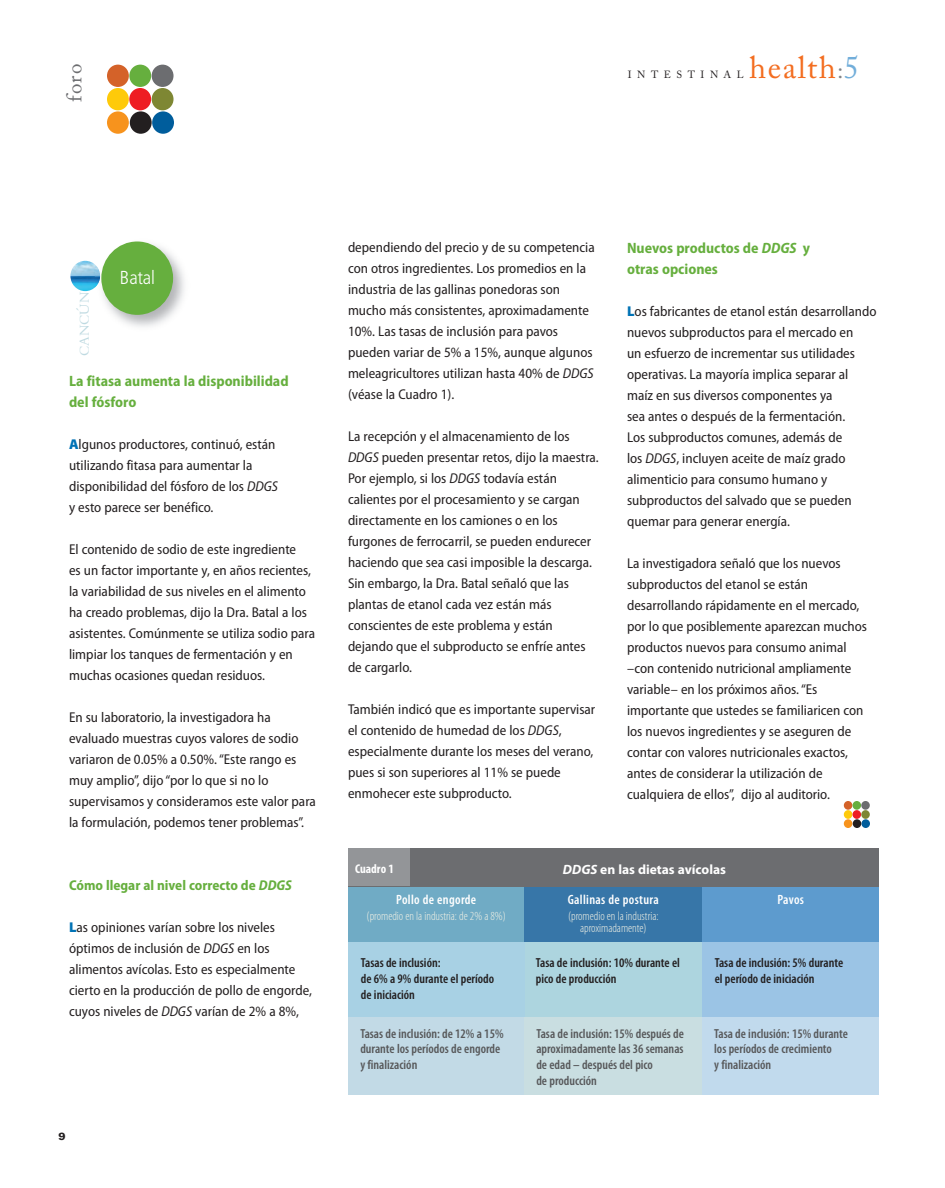
<style>
.page{position:relative;width:945px;height:1188px;background:#fff}
.page>*{position:absolute;margin:0;border:0;box-sizing:border-box;transform-origin:0 0}
.t1{font:31.5px "Adobe Caslon";letter-spacing:.05em;color:#f36e21}
.t2{font:21px "Adobe Caslon";color:#6c6d70}
.t3{font:300 condensed 18.75px "Frutiger";color:#fff}
.t4{font:700 semi-condensed 15px/21px "Myriad Pro";color:#66af3e}
.t5{font:semi-condensed 14.25px/21px "Myriad Pro";color:#231f20}
.t6{font:700 semi-condensed 14.25px "Myriad Pro";color:#66af3e}
.t7{font:14.25px "Bembo";color:#bfdae1}
.t8{font:600 condensed 13.5px "Myriad Pro";letter-spacing:.025em;color:#fff}
.t9{font:700 13.5px "Myriad Pro";color:#fff}
.t10{font:600 condensed 13.2px/15.8px "Myriad Pro";color:#57585a}
.t11{font:600 condensed 13.2px/15.8px "Myriad Pro";color:#231f20}
.t12{font:700 condensed 12.75px "Myriad Pro";color:#fff}
.t13{font:300 condensed 12.3px/11.6px "Myriad Pro";color:#f1f1e5;text-align:center}
.t14{font:900 10.5px "Univers";color:#231f20}
.t15{font:10.35px "Adobe Caslon";letter-spacing:.535em;color:#231f20}
.s1{font-size:22.65px;color:#808285}
.s2{color:#72aeda}
.s3{font-weight:900;font-stretch:normal;color:#0072b5}
.s4{font-style:italic}
</style>
<div class="page">
<img style="left:70px;top:261px;width:30px;height:30px;border-radius:50%">
<div style="left:524px;top:938px;width:182px;height:80px;background:#add5df"></div>
<div style="left:702px;top:937px;width:177px;height:81px;background:#9bc4e5"></div>
<div style="left:348px;top:938px;width:176px;height:80px;background:#a8d1e4"></div>
<div style="left:107px;top:65px;width:22px;height:22px;background:#d46229;border-radius:50%"></div>
<div style="left:107px;top:88px;width:22px;height:22px;background:#feca0a;border-radius:50%"></div>
<div style="left:107px;top:111px;width:22px;height:23px;background:#f7931d;border-radius:50%"></div>
<div style="left:129px;top:65px;width:22px;height:22px;background:#66af3e;border-radius:50%"></div>
<div style="left:152px;top:88px;width:22px;height:22px;background:#7e8733;border-radius:50%"></div>
<div style="left:152px;top:111px;width:22px;height:23px;background:#005d9c;border-radius:50%"></div>
<div style="left:130px;top:111px;width:22px;height:23px;background:#231f20;border-radius:50%"></div>
<div style="left:129px;top:88px;width:22px;height:22px;background:#ee1d23;border-radius:50%"></div>
<div style="left:152px;top:65px;width:22px;height:22px;background:#6c6d70;border-radius:50%"></div>
<img style="left:95px;top:265px;width:5px;height:23px">
<div style="left:101px;top:242px;width:72px;height:73px;background:#66af3e;border-radius:50%"></div>
<div style="left:348px;top:884px;width:177px;height:58px;background:#70abc5"></div>
<div style="left:524px;top:884px;width:181px;height:58px;background:#3776a8"></div>
<div style="left:702px;top:884px;width:177px;height:58px;background:#5d9bce"></div>
<div style="left:349px;top:848px;width:530px;height:38px;background:#6c6d70"></div>
<div style="left:348px;top:848px;width:61px;height:38px;background:#939598"></div>
<div style="left:348px;top:1017px;width:176px;height:77px;background:#c2dae6"></div>
<div style="left:524px;top:1017px;width:183px;height:77px;background:#c9dee1"></div>
<div style="left:702px;top:1017px;width:177px;height:77px;background:#c1daed"></div>
<div style="left:844px;top:801px;width:8px;height:9px;background:#d46229;border-radius:50%"></div>
<div style="left:844px;top:810px;width:8px;height:9px;background:#feca0a;border-radius:50%"></div>
<div style="left:844px;top:819px;width:8px;height:9px;background:#f7931d;border-radius:50%"></div>
<div style="left:853px;top:801px;width:8px;height:9px;background:#66af3e;border-radius:50%"></div>
<div style="left:861px;top:810px;width:9px;height:9px;background:#7e8733;border-radius:50%"></div>
<div style="left:861px;top:819px;width:9px;height:9px;background:#005d9c;border-radius:50%"></div>
<div style="left:853px;top:819px;width:8px;height:9px;background:#231f20;border-radius:50%"></div>
<div style="left:853px;top:810px;width:8px;height:9px;background:#ee1d23;border-radius:50%"></div>
<div style="left:861px;top:801px;width:9px;height:9px;background:#6c6d70;border-radius:50%"></div>
<h2 class="t2" style="left:67px;top:102px;width:39px;rotate:-90deg">foro</h2>
<h1 class="t1" style="left:749px;top:56px;width:112px">health<span class="s1">:</span><span class="s2">5</span></h1>
<p class="t15" style="left:628px;top:71px;width:117px">INTESTINAL</p>
<p class="t7" style="left:80px;top:356px;width:66px;rotate:-90deg">CANCÚN</p>
<h3 class="t3" style="left:120px;top:270px;width:37px">Batal</h3>
<p class="t4" style="left:69px;top:372px;width:221px">La fitasa aumenta la disponibilidad del fósforo</p>
<p class="t5" style="left:69px;top:435px;width:210px"><span class="s3">A</span>lgunos productores, continuó, están utilizando fitasa para aumentar la disponibilidad del fósforo de los <span class="s4">DDGS </span>y esto parece ser benéfico.</p>
<p class="t5" style="left:69px;top:540px;width:248px">El contenido de sodio de este ingrediente<br>es un factor importante y, en años recientes, la variabilidad de sus niveles en el alimento ha creado problemas, dijo la Dra. Batal a los asistentes. Comúnmente se utiliza sodio para limpiar los tanques de fermentación y en muchas ocasiones quedan residuos.</p>
<p class="t5" style="left:69px;top:708px;width:248px">En su laboratorio, la investigadora ha evaluado muestras cuyos valores de sodio variaron de 0.05% a 0.50%.“Este rango es muy amplio”, dijo “por lo que si no lo supervisamos y consideramos este valor para la formulación, podemos tener problemas”.</p>
<p class="t6" style="left:69px;top:880px;width:224px">Cómo llegar al nivel correcto de <span class="s4">DDGS</span></p>
<p class="t5" style="left:69px;top:918px;width:245px"><span class="s3">L</span>as opiniones varían sobre los niveles óptimos de inclusión de <span class="s4">DDGS</span> en los alimentos avícolas. Esto es especialmente cierto en la producción de pollo de engorde, cuyos niveles de <span class="s4">DDGS</span> varían de 2% a 8%,</p>
<p class="t14" style="left:59px;top:1132px;width:9px">9</p>
<p class="t5" style="left:348px;top:238px;width:248px">dependiendo del precio y de su competencia con otros ingredientes. Los promedios en la industria de las gallinas ponedoras son mucho más consistentes, aproximadamente 10%. Las tasas de inclusión para pavos pueden variar de 5% a 15%, aunque algunos meleagricultores utilizan hasta 40% de <span class="s4">DDGS </span>(véase la Cuadro 1).</p>
<p class="t5" style="left:348px;top:427px;width:252px">La recepción y el almacenamiento de los <span class="s4">DDGS</span> pueden presentar retos, dijo la maestra.<br>Por ejemplo, si los <span class="s4">DDGS</span> todavía están calientes por el procesamiento y se cargan directamente en los camiones o en los furgones de ferrocarril, se pueden endurecer haciendo que sea casi imposible la descarga.<br>Sin embargo, la Dra. Batal señaló que las plantas de etanol cada vez están más conscientes de este problema y están dejando que el subproducto se enfríe antes de cargarlo.</p>
<p class="t5" style="left:348px;top:700px;width:249px">También indicó que es importante supervisar el contenido de humedad de los <span class="s4">DDGS</span>, especialmente durante los meses del verano, pues si son superiores al 11% se puede enmohecer este subproducto.</p>
<p class="t4" style="left:627px;top:238px;width:185px">Nuevos productos de <span class="s4">DDGS</span> y otras opciones</p>
<p class="t5" style="left:627px;top:302px;width:251px"><span class="s3">L</span>os fabricantes de etanol están desarrollando nuevos subproductos para el mercado en<br>un esfuerzo de incrementar sus utilidades operativas. La mayoría implica separar al maíz en sus diversos componentes ya<br>sea antes o después de la fermentación.<br>Los subproductos comunes, además de<br>los <span class="s4">DDGS</span>, incluyen aceite de maíz grado alimenticio para consumo humano y subproductos del salvado que se pueden quemar para generar energía.</p>
<p class="t5" style="left:627px;top:554px;width:242px">La investigadora señaló que los nuevos subproductos del etanol se están desarrollando rápidamente en el mercado, por lo que posiblemente aparezcan muchos productos nuevos para consumo animal –con contenido nutricional ampliamente variable– en los próximos años.“Es importante que ustedes se familiaricen con los nuevos ingredientes y se aseguren de contar con valores nutricionales exactos, antes de considerar la utilización de cualquiera de ellos”, dijo al auditorio.</p>
<p class="t12" style="left:355px;top:864px;width:40px">Cuadro 1</p>
<p class="t9" style="left:563px;top:865px;width:165px"><span class="s4">DDGS</span> en las dietas avícolas</p>
<p class="t8" style="left:396px;top:895px;width:81px">Pollo de engorde</p>
<p class="t13" style="left:367px;top:912px;width:141px">(promedio en la industria: de 2% a 8%)</p>
<p class="t8" style="left:568px;top:895px;width:93px">Gallinas de postura</p>
<p class="t13" style="left:568px;top:912px;width:92px">(promedio en la industria: aproximadamente)</p>
<p class="t8" style="left:777px;top:895px;width:28px">Pavos</p>
<p class="t11" style="left:361px;top:956px;width:135px">Tasas de inclusión:<br>de 6% a 9% durante el período de iniciación</p>
<p class="t10" style="left:360px;top:1026px;width:145px">Tasas de inclusión: de 12% a 15% durante los períodos de engorde y finalización</p>
<p class="t11" style="left:536px;top:956px;width:146px">Tasa de inclusión: 10% durante el pico de producción</p>
<p class="t10" style="left:536px;top:1026px;width:149px">Tasa de inclusión: 15% después de aproximadamente las 36 semanas de edad – después del pico<br>de producción</p>
<p class="t11" style="left:715px;top:956px;width:130px">Tasa de inclusión: 5% durante el período de iniciación</p>
<p class="t10" style="left:714px;top:1026px;width:135px">Tasa de inclusión: 15% durante los períodos de crecimiento<br>y finalización</p>
</div>
